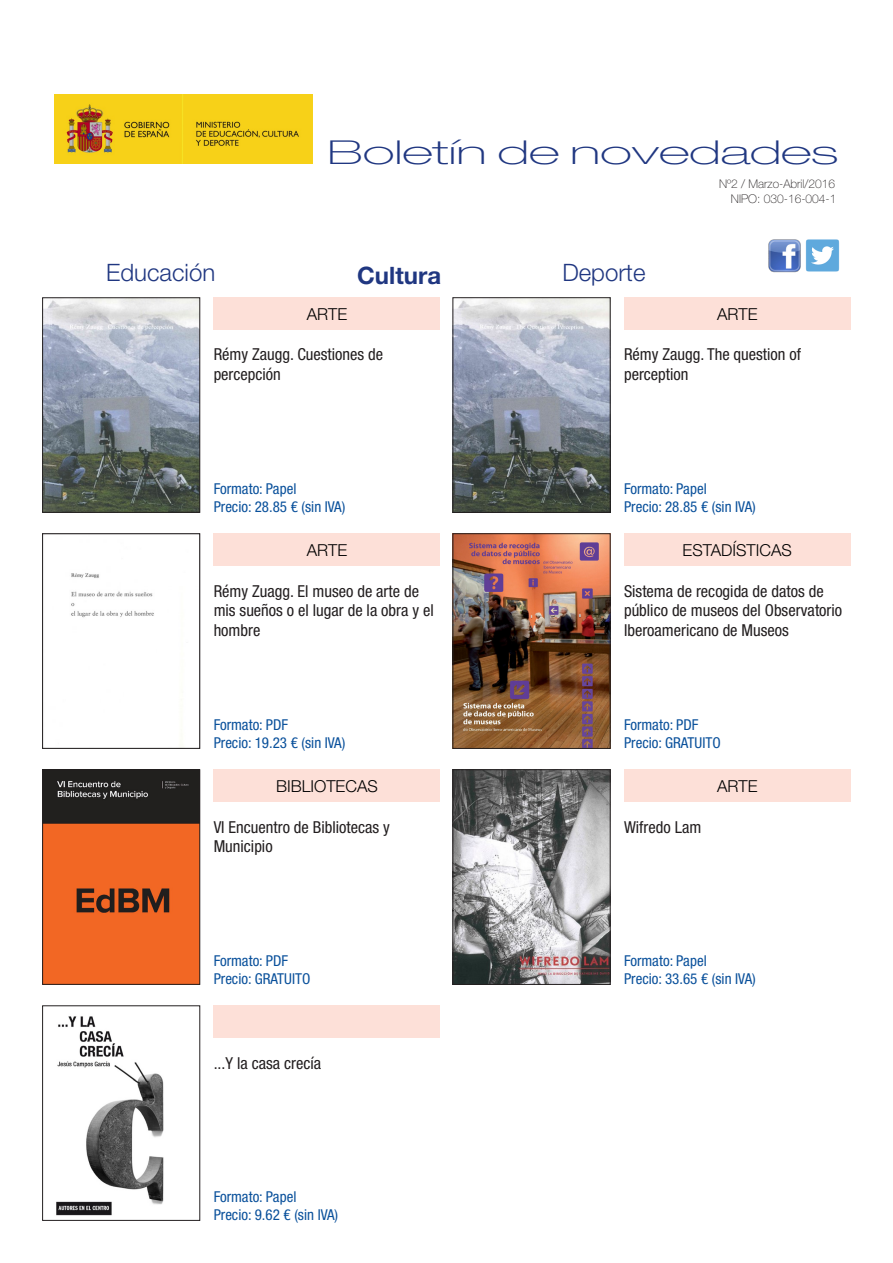
<style>
.page{position:relative;width:893px;height:1263px;background:#fff}
.page>*{position:absolute;margin:0;border:0;box-sizing:border-box;transform-origin:0 0}
.t1{font:100 expanded 33px "Helvetica Neue LT Pro";color:#203781;scale:1.5 1}
.t2{font:300 24px "Helvetica Neue LT Pro";color:#203781}
.t3{font:700 24px "Helvetica Neue LT Pro";color:#203781}
.TÍTULO{font:condensed 16.5px/19.8px "Helvetica Neue LT Pro";color:#231f20}
.CUADRITO{font:300 16.5px "Helvetica Neue LT Pro";color:#000}
.PRECIO{font:condensed 15px "Helvetica Neue LT Pro";color:#09509b}
.t4{font:100 12px "Helvetica Neue LT Pro";color:#231f20}
</style>
<div class="page">
<img style="left:54px;top:95px;width:258px;height:69px">
<img style="left:806px;top:239px;width:34px;height:33px">
<img style="left:768px;top:239px;width:33px;height:34px">
<img style="left:455px;top:300px;width:153px;height:210px">
<div style="left:453px;top:298px;width:157px;height:214px;border:1px solid #231f20"></div>
<img style="left:455px;top:536px;width:153px;height:210px">
<div style="left:453px;top:534px;width:157px;height:214px;border:1px solid #231f20"></div>
<img style="left:455px;top:772px;width:153px;height:210px">
<div style="left:453px;top:770px;width:157px;height:214px;border:1px solid #231f20"></div>
<div style="left:214px;top:298px;width:226px;height:32px;background:#fde0d8"></div>
<div style="left:214px;top:534px;width:226px;height:32px;background:#fde0d8"></div>
<div style="left:214px;top:770px;width:226px;height:32px;background:#fde0d8"></div>
<div style="left:214px;top:1006px;width:226px;height:32px;background:#fde0d8"></div>
<img style="left:45px;top:300px;width:153px;height:210px">
<div style="left:43px;top:298px;width:157px;height:214px;border:1px solid #231f20"></div>
<img style="left:71px;top:573px;width:83px;height:45px">
<img style="left:45px;top:772px;width:153px;height:210px">
<div style="left:43px;top:770px;width:157px;height:214px;border:1px solid #231f20"></div>
<img style="left:56px;top:1016px;width:108px;height:200px">
<div style="left:624px;top:298px;width:226px;height:32px;background:#fde0d8"></div>
<div style="left:624px;top:534px;width:226px;height:32px;background:#fde0d8"></div>
<div style="left:624px;top:770px;width:226px;height:32px;background:#fde0d8"></div>
<h1 class="t1" style="left:327px;top:133px;width:342px">Boletín de novedades</h1>
<p class="t4" style="left:719px;top:177px;width:118px">Nº2 / Marzo-Abril/2016</p>
<h2 class="t2" style="left:106px;top:258px;width:110px">Educación</h2>
<h2 class="t3" style="left:357px;top:260px;width:85px">Cultura</h2>
<h2 class="t2" style="left:562px;top:258px;width:85px">Deporte</h2>
<p class="CUADRITO" style="left:307px;top:304px;width:42px">ARTE</p>
<p class="t4" style="left:731px;top:192px;width:107px">NIPO: 030-16-004-1</p>
<p class="CUADRITO" style="left:717px;top:304px;width:42px">ARTE</p>
<p class="TÍTULO" style="left:214px;top:345px;width:171px">Rémy Zaugg. Cuestiones de percepción</p>
<p class="TÍTULO" style="left:624px;top:345px;width:179px">Rémy Zaugg. The question of perception</p>
<p class="PRECIO" style="left:214px;top:480px;width:84px">Formato: Papel</p>
<p class="PRECIO" style="left:214px;top:498px;width:133px">Precio: 28.85 € (sin IVA)</p>
<p class="PRECIO" style="left:624px;top:480px;width:84px">Formato: Papel</p>
<p class="PRECIO" style="left:624px;top:498px;width:133px">Precio: 28.85 € (sin IVA)</p>
<p class="CUADRITO" style="left:307px;top:540px;width:42px">ARTE</p>
<p class="CUADRITO" style="left:683px;top:540px;width:111px">ESTADÍSTICAS</p>
<p class="TÍTULO" style="left:214px;top:581px;width:222px">Rémy Zuagg. El museo de arte de mis sueños o el lugar de la obra y el hombre</p>
<p class="TÍTULO" style="left:624px;top:581px;width:220px">Sistema de recogida de datos de público de museos del Observatorio<br>Iberoamericano de Museos</p>
<p class="PRECIO" style="left:214px;top:716px;width:76px">Formato: PDF</p>
<p class="PRECIO" style="left:214px;top:734px;width:133px">Precio: 19.23 € (sin IVA)</p>
<p class="PRECIO" style="left:624px;top:716px;width:76px">Formato: PDF</p>
<p class="PRECIO" style="left:624px;top:734px;width:98px">Precio: GRATUITO</p>
<p class="CUADRITO" style="left:276px;top:776px;width:103px">BIBLIOTECAS</p>
<p class="CUADRITO" style="left:717px;top:776px;width:42px">ARTE</p>
<p class="TÍTULO" style="left:214px;top:817px;width:178px">VI Encuentro de Bibliotecas y<br>Municipio</p>
<p class="TÍTULO" style="left:624px;top:817px;width:79px">Wifredo Lam</p>
<p class="PRECIO" style="left:214px;top:952px;width:76px">Formato: PDF</p>
<p class="PRECIO" style="left:214px;top:970px;width:98px">Precio: GRATUITO</p>
<p class="PRECIO" style="left:624px;top:952px;width:84px">Formato: Papel</p>
<p class="PRECIO" style="left:624px;top:970px;width:133px">Precio: 33.65 € (sin IVA)</p>
<p class="TÍTULO" style="left:214px;top:1053px;width:109px">...Y la casa crecía</p>
<p class="PRECIO" style="left:214px;top:1188px;width:84px">Formato: Papel</p>
<p class="PRECIO" style="left:214px;top:1206px;width:126px">Precio: 9.62 € (sin IVA)</p>
</div>
